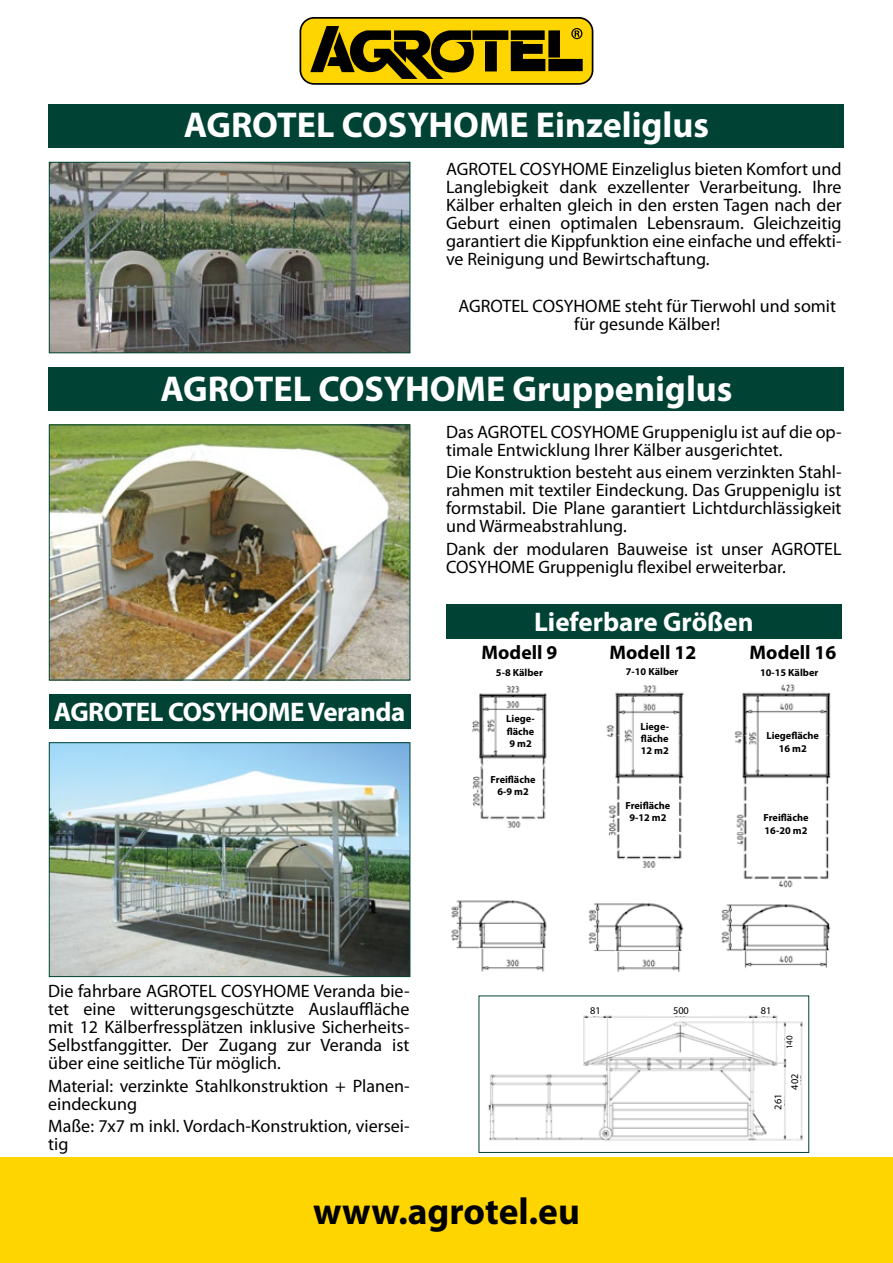
<style>
.page{position:relative;width:893px;height:1263px;background:#fff}
.page>*{position:absolute;margin:0;border:0;box-sizing:border-box;transform-origin:0 0}
.t1{font:700 37.5px "Myriad Pro";color:#000}
.t2{font:700 36px "Myriad Pro";color:#fff}
.t3{font:700 27px "Myriad Pro";letter-spacing:-.02em;color:#fff}
.t4{font:700 27px "Myriad Pro";color:#fff}
.t5{font:700 19.65px "Myriad Pro";color:#000}
.t6{font:18px/18px "Myriad Pro";color:#000}
.t7{font:700 10.35px/12.3px "Myriad Pro";color:#000;text-align:center}
.t8{font:10.35px "Myriad Pro";color:#000}
.t9{font:9px "Myriad Pro";color:#000}
</style>
<div class="page">
<svg style="left:300px;top:17px;width:293px;height:68px;background:#927a02"></svg>
<div style="left:0;top:1157px;width:892px;height:106px;background:#ffd500"></div>
<div style="left:49px;top:104px;width:795px;height:44px;background:#004334"></div>
<img style="left:51px;top:164px;width:357px;height:187px">
<div style="left:49px;top:162px;width:361px;height:191px;border:1px solid #004334"></div>
<div style="left:49px;top:367px;width:795px;height:43px;background:#004334"></div>
<img style="left:51px;top:744px;width:357px;height:231px">
<div style="left:49px;top:742px;width:361px;height:235px;border:1px solid #004334"></div>
<img style="left:51px;top:426px;width:357px;height:252px">
<div style="left:49px;top:424px;width:361px;height:256px;border:1px solid #004334"></div>
<div style="left:446px;top:604px;width:396px;height:34px;background:#004334"></div>
<div style="left:49px;top:694px;width:361px;height:34px;background:#004334"></div>
<img style="left:451px;top:685px;width:380px;height:287px">
<svg style="left:489px;top:704px;width:49px;height:101px"></svg>
<svg style="left:639px;top:711px;width:32px;height:53px"></svg>
<svg style="left:765px;top:713px;width:56px;height:48px"></svg>
<svg style="left:624px;top:783px;width:48px;height:48px"></svg>
<svg style="left:762px;top:795px;width:48px;height:48px"></svg>
<svg style="left:479px;top:638px;width:81px;height:1px"></svg>
<svg style="left:607px;top:638px;width:91px;height:1px"></svg>
<svg style="left:747px;top:638px;width:92px;height:47px"></svg>
<img style="left:488px;top:1015px;width:315px;height:126px">
<div style="left:587px;top:1007px;width:17px;height:9px;background:#fff"></div>
<svg style="left:588px;top:1016px;width:13px;height:1px"></svg>
<svg style="left:759px;top:1015px;width:13px;height:2px"></svg>
<div style="left:648px;top:1007px;width:66px;height:9px;background:#fff"></div>
<svg style="left:671px;top:1016px;width:20px;height:1px"></svg>
<div style="left:774px;top:1087px;width:9px;height:29px;background:#fff"></div>
<svg style="left:772px;top:1063px;width:29px;height:50px"></svg>
<div style="left:786px;top:1027px;width:9px;height:30px;background:#fff"></div>
<svg style="left:784px;top:1035px;width:2px;height:16px"></svg>
<div style="left:777px;top:1030px;width:7px;height:25px;background:#fff"></div>
<h2 class="t2" style="left:184px;top:101px;width:527px">AGROTEL COSYHOME Einzeliglus</h2>
<p class="t6" style="left:446px;top:160px;width:397px;text-align:justify">AGROTEL COSYHOME Einzeliglus bieten Komfort und Langlebigkeit dank exzellenter Verarbeitung. Ihre Kälber erhalten gleich in den ersten Tagen nach der Geburt einen optimalen Lebensraum. Gleichzeitig garantiert die Kippfunktion eine einfache und effekti&shy;ve Reinigung und Bewirtschaftung.</p>
<p class="t6" style="left:458px;top:297px;width:379px;text-align:center">AGROTEL COSYHOME steht für Tierwohl und somit für gesunde Kälber!</p>
<h2 class="t2" style="left:160px;top:365px;width:574px">AGROTEL COSYHOME Gruppeniglus</h2>
<p class="t6" style="left:446px;top:423px;width:397px">Das AGROTEL COSYHOME Gruppeniglu ist auf die op&shy;timale Entwicklung Ihrer Kälber ausgerichtet.</p>
<p class="t6" style="left:446px;top:463px;width:397px;text-align:justify">Die Konstruktion besteht aus einem verzinkten Stahl&shy;rahmen mit textiler Eindeckung. Das Gruppeniglu ist formstabil. Die Plane garantiert Lichtdurchlässigkeit und Wärmeabstrahlung.</p>
<p class="t6" style="left:446px;top:539px;width:397px">Dank der modularen Bauweise ist unser AGROTEL<br>COSYHOME Gruppeniglu flexibel erweiterbar.</p>
<h3 class="t4" style="left:534px;top:604px;width:221px">Lieferbare Größen</h3>
<p class="t5" style="left:482px;top:640px;width:77px">Modell 9</p>
<p class="t5" style="left:610px;top:640px;width:88px">Modell 12</p>
<p class="t5" style="left:750px;top:640px;width:88px">Modell 16</p>
<h3 class="t3" style="left:54px;top:694px;width:353px">AGROTEL COSYHOME Veranda</h3>
<p class="t6" style="left:48px;top:982px;width:363px;text-align:justify">Die fahrbare AGROTEL COSYHOME Veranda bie&shy;tet eine witterungsgeschützte Auslauffläche mit 12 Kälberfressplätzen inklusive Sicherheits-Selbstfanggitter. Der Zugang zur Veranda ist über eine seitliche Tür möglich.</p>
<p class="t6" style="left:48px;top:1076px;width:363px">Material: verzinkte Stahlkonstruktion + Planen&shy;eindeckung</p>
<p class="t6" style="left:48px;top:1116px;width:363px">Maße: 7x7 m inkl. Vordach-Konstruktion, viersei&shy;tig</p>
<p class="t7" style="left:496px;top:665px;width:48px">5-8 Kälber</p>
<p class="t7" style="left:626px;top:665px;width:54px">7-10 Kälber</p>
<p class="t7" style="left:760px;top:665px;width:60px">10-15 Kälber</p>
<p class="t7" style="left:506px;top:712px;width:30px;text-align:justify">Liege&shy;fläche 9 m2</p>
<p class="t7" style="left:491px;top:773px;width:46px">Freifläche<br>6-9 m2</p>
<p class="t7" style="left:640px;top:720px;width:30px;text-align:justify">Liege&shy;fläche 12 m2</p>
<p class="t7" style="left:766px;top:729px;width:54px">Liegefläche<br>16 m2</p>
<p class="t7" style="left:625px;top:799px;width:46px">Freifläche<br>9-12 m2</p>
<p class="t7" style="left:763px;top:811px;width:46px;text-align:left">Freifläche<br>16-20 m2</p>
<p class="t8" style="left:590px;top:1004px;width:12px">81</p>
<p class="t8" style="left:673px;top:1004px;width:17px">500</p>
<p class="t8" style="left:761px;top:1004px;width:12px">81</p>
<p class="t9" style="left:784px;top:1049px;width:15px;rotate:-90deg">140</p>
<p class="t8" style="left:788px;top:1089px;width:17px;rotate:-90deg">402</p>
<p class="t8" style="left:772px;top:1109px;width:17px;rotate:-90deg">261</p>
<h1 class="t1" style="left:313px;top:1187px;width:268px">www.agrotel.eu</h1>
</div>
